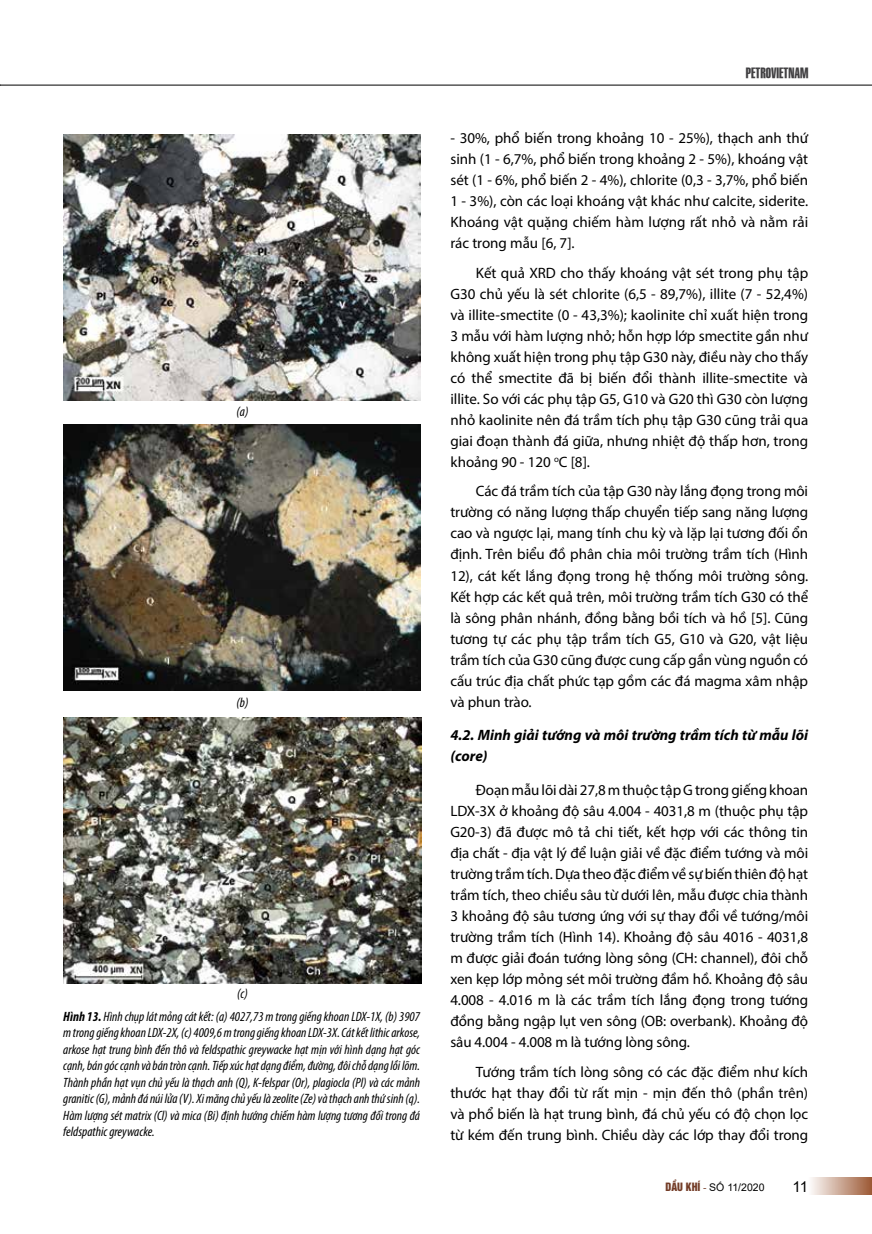
<style>
.page{position:relative;width:872px;height:1234px;background:#fff}
.page>*{position:absolute;margin:0;border:0;box-sizing:border-box;transform-origin:0 0}
.t1{font:15px/21px "Myriad Pro";letter-spacing:-.005em;color:#000;text-align:justify}
.t2{font:italic 700 15px/21px "Myriad Pro";color:#000}
.t3{font:15px "Arial";color:#000}
.t4{font:14.25px "SFU Swiss BT Extra Compressed";color:#414042}
.t5{font:italic condensed 13.5px/16.5px "Myriad Pro";color:#000}
.t6{font:10.5px "Arial";color:#000}
.s1{font-weight:700}
.s2{font-family:"UTM Helvet Ins";color:#733c27}
.s3{font-family:"Times New Roman";color:#733c27}
</style>
<div class="page">
<hr style="left:0;top:85px;width:872px;height:1px;background:#000">
<div style="left:808px;top:1177px;width:64px;height:17px;background:linear-gradient(to right,#fefefd,#9e5b38)"></div>
<img style="left:63px;top:134px;width:357px;height:266px">
<img style="left:63px;top:425px;width:357px;height:265px">
<img style="left:64px;top:717px;width:357px;height:266px">
<p class="t5" style="left:236px;top:403px;width:13px">(a)</p>
<p class="t5" style="left:236px;top:694px;width:14px">(b)</p>
<p class="t5" style="left:237px;top:985px;width:12px">(c)</p>
<p class="t5" style="left:63px;top:1007px;width:358px"><span class="s1">Hình 13.</span> Hình chụp lát mỏng cát kết: (a) 4027,73 m trong giếng khoan LDX-1X, (b) 3907 m trong giếng khoan LDX-2X, (c) 4009,6 m trong giếng khoan LDX-3X. Cát kết lithic arkose, arkose hạt trung bình đến thô và feldspathic greywacke hạt mịn với hình dạng hạt góc cạnh, bán góc cạnh và bán tròn cạnh. Tiếp xúc hạt dạng điểm, đường, đôi chỗ dạng lồi lõm.<br>Thành phần hạt vụn chủ yếu là thạch anh (Q), K-felspar (Or), plagiocla (Pl) và các mảnh granitic (G), mảnh đá núi lửa (V). Xi măng chủ yếu là zeolite (Ze) và thạch anh thứ sinh (q).<br>Hàm lượng sét matrix (Cl) và mica (Bi) định hướng chiếm hàm lượng tương đối trong đá feldspathic greywacke.</p>
<p class="t4" style="left:746px;top:62px;width:64px">PETROVIETNAM</p>
<p class="t1" style="left:450px;top:127px;width:359px">- 30%, phổ biến trong khoảng 10 - 25%), thạch anh thứ sinh (1 - 6,7%, phổ biến trong khoảng 2 - 5%), khoáng vật sét (1 - 6%, phổ biến 2 - 4%), chlorite (0,3 - 3,7%, phổ biến 1 - 3%), còn các loại khoáng vật khác như calcite, siderite.<br>Khoáng vật quặng chiếm hàm lượng rất nhỏ và nằm rải rác trong mẫu [6, 7].</p>
<p class="t1" style="left:450px;top:262px;width:359px;text-indent:26px">Kết quả XRD cho thấy khoáng vật sét trong phụ tập G30 chủ yếu là sét chlorite (6,5 - 89,7%), illite (7 - 52,4%) và illite-smectite (0 - 43,3%); kaolinite chỉ xuất hiện trong 3 mẫu với hàm lượng nhỏ; hỗn hợp lớp smectite gần như không xuất hiện trong phụ tập G30 này, điều này cho thấy có thể smectite đã bị biến đổi thành illite-smectite và illite. So với các phụ tập G5, G10 và G20 thì G30 còn lượng nhỏ kaolinite nên đá trầm tích phụ tập G30 cũng trải qua giai đoạn thành đá giữa, nhưng nhiệt độ thấp hơn, trong khoảng 90 - 120 <sup>o</sup>C [8].</p>
<p class="t1" style="left:450px;top:480px;width:359px;text-align:left;text-indent:26px">Các đá trầm tích của tập G30 này lắng đọng trong môi trường có năng lượng thấp chuyển tiếp sang năng lượng cao và ngược lại, mang tính chu kỳ và lặp lại tương đối ổn định. Trên biểu đồ phân chia môi trường trầm tích (Hình 12), cát kết lắng đọng trong hệ thống môi trường sông.<br>Kết hợp các kết quả trên, môi trường trầm tích G30 có thể là sông phân nhánh, đồng bằng bồi tích và hồ [5]. Cũng tương tự các phụ tập trầm tích G5, G10 và G20, vật liệu trầm tích của G30 cũng được cung cấp gần vùng nguồn có cấu trúc địa chất phức tạp gồm các đá magma xâm nhập và phun trào.</p>
<p class="t2" style="left:450px;top:724px;width:359px">4.2. Minh giải tướng và môi trường trầm tích từ mẫu lõi (core)</p>
<p class="t1" style="left:450px;top:779px;width:359px;text-align:left;text-indent:26px">Đoạn mẫu lõi dài 27,8 m thuộc tập G trong giếng khoan LDX-3X ở khoảng độ sâu 4.004 - 4031,8 m (thuộc phụ tập G20-3) đã được mô tả chi tiết, kết hợp với các thông tin địa chất - địa vật lý để luận giải về đặc điểm tướng và môi trường trầm tích. Dựa theo đặc điểm về sự biến thiên độ hạt trầm tích, theo chiều sâu từ dưới lên, mẫu được chia thành 3 khoảng độ sâu tương ứng với sự thay đổi về tướng/môi trường trầm tích (Hình 14). Khoảng độ sâu 4016 - 4031,8 m được giải đoán tướng lòng sông (CH: channel), đôi chỗ xen kẹp lớp mỏng sét môi trường đầm hồ. Khoảng độ sâu 4.008 - 4.016 m là các trầm tích lắ ng đọng trong tướng đồng bằng ngập lụt ven sông (OB: overbank). Khoảng độ sâu 4.004 - 4.008 m là tướng lòng sông.</p>
<p class="t1" style="left:450px;top:1060px;width:359px;text-indent:26px">Tướng trầm tích lòng sông có các đặc điểm như kích thước hạt thay đổi từ rất mịn - mịn đến thô (phần trên) và phổ biến là hạt trung bình, đá chủ yếu có độ chọn lọc từ kém đến trung bình. Chiều dày các lớp thay đổi trong</p>
<p class="t6" style="left:665px;top:1179px;width:101px"><span class="s2">DẦU KHÍ</span> <span class="s3">-</span> SỐ 11/2020</p>
<p class="t3" style="left:792px;top:1175px;width:17px">11</p>
</div>
